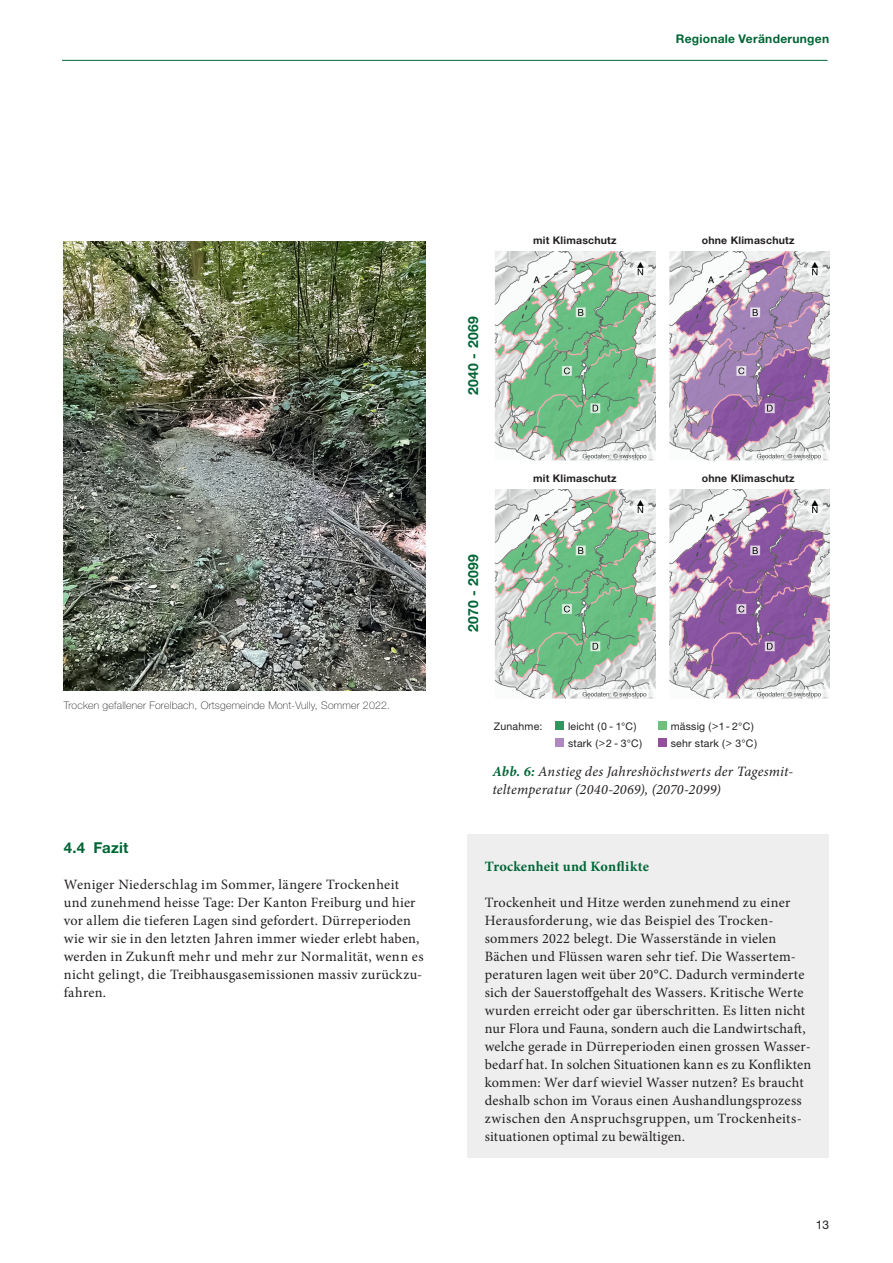
<style>
.page{position:relative;width:893px;height:1263px;background:#fff}
.page>*{position:absolute;margin:0;border:0;box-sizing:border-box;transform-origin:0 0}
.Zwischentitel_grün{font:700 15px "Helvetica Neue LT Pro";letter-spacing:.015em;color:#006535}
.Haupttext{font:14.25px/18px "Minion Pro";letter-spacing:.015em;color:#231f20}
.Haupttext-2{font:italic 14.25px/18px "Minion Pro";letter-spacing:.015em;color:#231f20}
.Haupttext-3{font:700 14.25px "Minion Pro";letter-spacing:.01em;color:#006535}
.t1{font:700 13.95px "Helvetica Neue";letter-spacing:.02em;color:#006535}
.kopfzeile_links{font:700 12px "Helvetica Neue LT Pro";letter-spacing:.025em;color:#006535}
.t2{font:12px "Helvetica Neue LT Pro";color:#231f20}
.t3{font:10.5px "Helvetica Neue LT Pro";letter-spacing:.02em;color:#231f20}
.Bild_Legende{font:100 10.5px "Helvetica Neue LT Pro";letter-spacing:.02em;color:#231f20}
.t4{font:700 10.5px "Helvetica Neue LT Pro";letter-spacing:.02em;color:#231f20}
.s1{font-weight:700;color:#006535}
</style>
<div class="page">
<hr style="left:62px;top:60px;width:765px;height:1px;background:#006535">
<div style="left:468px;top:835px;width:361px;height:323px;background:#eeeeef"></div>
<img style="left:494px;top:250px;width:335px;height:449px">
<div style="left:495px;top:235px;width:160px;height:16px;background:#fff"></div>
<div style="left:668px;top:235px;width:160px;height:16px;background:#fff"></div>
<div style="left:495px;top:473px;width:160px;height:16px;background:#fff"></div>
<div style="left:668px;top:473px;width:160px;height:16px;background:#fff"></div>
<div style="left:555px;top:721px;width:9px;height:8px;background:#2d975e"></div>
<div style="left:658px;top:721px;width:8px;height:8px;background:#6ec17c"></div>
<div style="left:555px;top:738px;width:9px;height:9px;background:#ae88be"></div>
<div style="left:658px;top:738px;width:8px;height:9px;background:#954e9e"></div>
<img style="left:64px;top:241px;width:361px;height:450px">
<p class="kopfzeile_links" style="left:676px;top:31px;width:155px">Regionale Veränderungen</p>
<p class="Bild_Legende" style="left:64px;top:699px;width:328px">Trocken gefallener Forelbach, Ortsgemeinde Mont-Vully, Sommer 2022.</p>
<p class="Zwischentitel_grün" style="left:64px;top:838px;width:66px">4.4 Fazit</p>
<p class="Haupttext" style="left:64px;top:875px;width:361px">Weniger Niederschlag im Sommer, längere Trockenheit und zunehmend heisse Tage: Der Kanton Freiburg und hier vor allem die tieferen Lagen sind gefordert. Dürreperioden wie wir sie in den letzten Jahren immer wieder erlebt haben, werden in Zukunft mehr und mehr zur Normalität, wenn es nicht gelingt, die Treibhausgasemissionen massiv zurückzu&shy;fahren.</p>
<p class="t1" style="left:462px;top:395px;width:80px;rotate:-90deg">2040 - 2069</p>
<p class="t1" style="left:462px;top:632px;width:80px;rotate:-90deg">2070 - 2099</p>
<p class="t4" style="left:533px;top:234px;width:85px">mit Klimaschutz</p>
<p class="t4" style="left:702px;top:234px;width:94px">ohne Klimaschutz</p>
<p class="t4" style="left:533px;top:472px;width:85px">mit Klimaschutz</p>
<p class="t4" style="left:702px;top:472px;width:94px">ohne Klimaschutz</p>
<p class="t3" style="left:494px;top:719px;width:50px">Zunahme:</p>
<p class="t3" style="left:568px;top:719px;width:70px">leicht (0 - 1°C)</p>
<p class="t3" style="left:671px;top:719px;width:85px">mässig (&gt;1- 2°C)</p>
<p class="t3" style="left:568px;top:736px;width:76px">stark (&gt;2 - 3°C)</p>
<p class="t3" style="left:671px;top:736px;width:88px">sehr stark (&gt; 3°C)</p>
<p class="Haupttext-2" style="left:492px;top:763px;width:302px"><span class="s1">Abb. 6:</span> Anstieg des Jahreshöchstwerts der Tagesmit&shy;teltemperatur (2040-2069), (2070-2099)</p>
<p class="Haupttext-3" style="left:485px;top:856px;width:166px">Trockenheit und Konflikte</p>
<p class="Haupttext" style="left:485px;top:893px;width:328px">Trockenheit und Hitze werden zunehmend zu einer Herausforderung, wie das Beispiel des Trocken&shy;sommers 2022 belegt. Die Wasserstände in vielen Bächen und Flüssen waren sehr tief. Die Wassertem&shy;peraturen lagen weit über 20°C. Dadurch verminderte sich der Sauerstoffgehalt des Wassers. Kritische Werte wurden erreicht oder gar überschritten. Es litten nicht nur Flora und Fauna, sondern auch die Landwirtschaft, welche gerade in Dürreperioden einen grossen Wasser&shy;bedarf hat. In solchen Situationen kann es zu Konflikten kommen: Wer darf wieviel Wasser nutzen? Es braucht deshalb schon im Voraus einen Aushandlungsprozess zwischen den Anspruchsgruppen, um Trockenheits&shy;situationen optimal zu bewältigen.</p>
<p class="t2" style="left:816px;top:1217px;width:15px">13</p>
</div>
